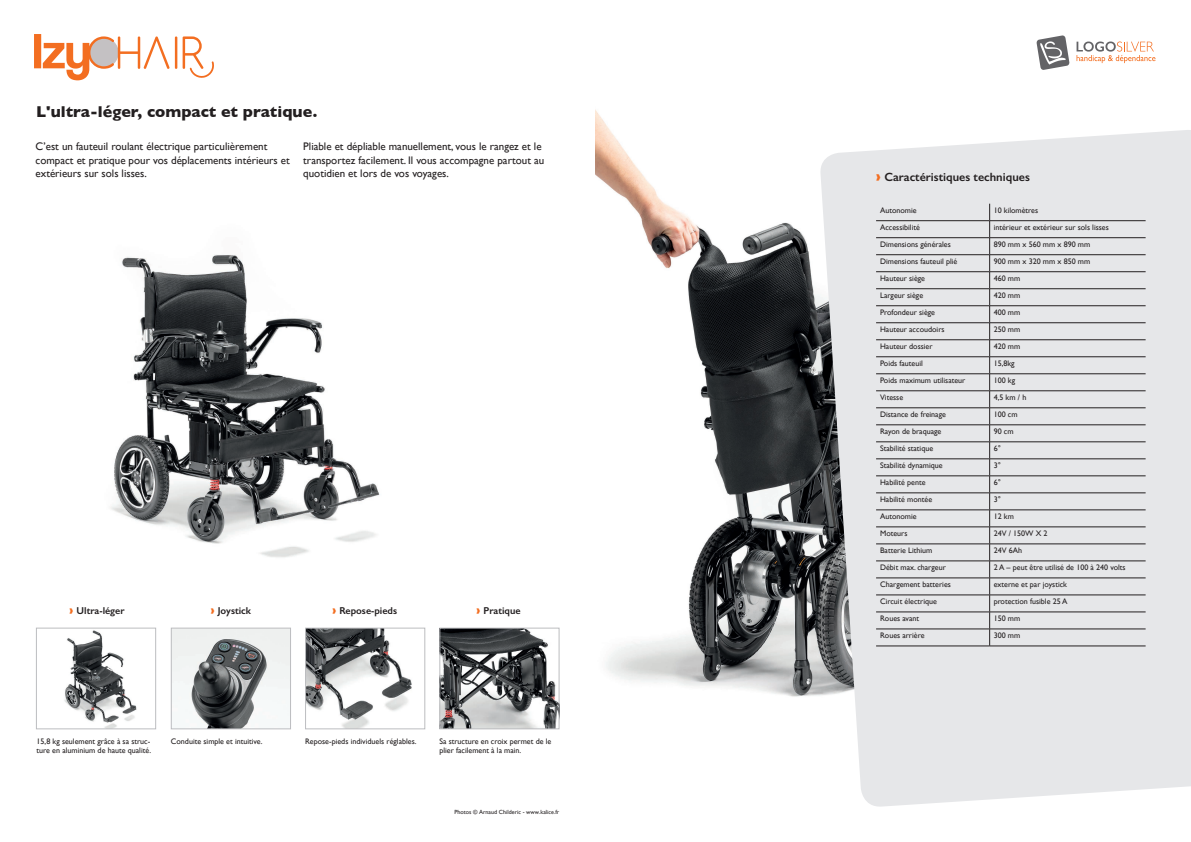
<style>
.page{position:relative;width:1191px;height:842px;background:#fff}
.page>*{position:absolute;margin:0;border:0;box-sizing:border-box;transform-origin:0 0}
.ACCROCHE{font:700 16px "Gill Sans";color:#231f20}
.t1{font:600 12px "Gill Sans";color:#231f20}
.DESCRIPTIF_LONG{font:11px/13.2px "Gill Sans";color:#231f20}
.t2{font:600 10px "Gill Sans";color:#231f20}
.DESCRIPTIF_FOCUS{font:8px/9.6px "Gill Sans";color:#231f20}
.t3{font:6px "Gill Sans";color:#231f20}
.s1{font-weight:800;color:#f36e21}
</style>
<div class="page">
<svg style="left:1076px;top:42px;width:79px;height:21px"></svg>
<svg style="left:1036px;top:35px;width:33px;height:35px"></svg>
<img style="left:173px;top:630px;width:116px;height:97px">
<div style="left:171px;top:628px;width:120px;height:101px;border:1px solid #bcbdc0"></div>
<img style="left:307px;top:630px;width:105px;height:97px">
<div style="left:305px;top:628px;width:120px;height:101px;border:1px solid #bcbdc0"></div>
<img style="left:64px;top:630px;width:73px;height:97px">
<div style="left:36px;top:628px;width:120px;height:101px;border:1px solid #bcbdc0"></div>
<img style="left:110px;top:254px;width:270px;height:304px">
<img style="left:595px;top:109px;width:224px;height:588px">
<svg style="left:819px;top:130px;width:372px;height:677px;background:#e0e1e3"></svg>
<svg style="left:175px;top:36px;width:2px;height:33px"></svg>
<svg style="left:183px;top:36px;width:31px;height:42px"></svg>
<svg style="left:34px;top:34px;width:135px;height:46px"></svg>
<img style="left:441px;top:630px;width:116px;height:97px">
<div style="left:439px;top:628px;width:120px;height:101px;border:1px solid #bcbdc0"></div>
<hr style="left:876px;top:220px;width:113px;height:1px;background:#231f20">
<hr style="left:989px;top:220px;width:156px;height:1px;background:#231f20">
<hr style="left:876px;top:237px;width:113px;height:1px;background:#231f20">
<hr style="left:989px;top:237px;width:156px;height:1px;background:#231f20">
<hr style="left:876px;top:254px;width:113px;height:1px;background:#231f20">
<hr style="left:989px;top:254px;width:156px;height:1px;background:#231f20">
<hr style="left:876px;top:271px;width:113px;height:1px;background:#231f20">
<hr style="left:989px;top:271px;width:156px;height:1px;background:#231f20">
<hr style="left:876px;top:288px;width:113px;height:1px;background:#231f20">
<hr style="left:989px;top:288px;width:156px;height:1px;background:#231f20">
<hr style="left:876px;top:305px;width:113px;height:1px;background:#231f20">
<hr style="left:989px;top:305px;width:156px;height:1px;background:#231f20">
<hr style="left:876px;top:322px;width:113px;height:1px;background:#231f20">
<hr style="left:989px;top:322px;width:156px;height:1px;background:#231f20">
<hr style="left:876px;top:339px;width:113px;height:1px;background:#231f20">
<hr style="left:989px;top:339px;width:156px;height:1px;background:#231f20">
<hr style="left:876px;top:356px;width:113px;height:1px;background:#231f20">
<hr style="left:989px;top:356px;width:156px;height:1px;background:#231f20">
<hr style="left:876px;top:373px;width:113px;height:1px;background:#231f20">
<hr style="left:989px;top:373px;width:156px;height:1px;background:#231f20">
<hr style="left:876px;top:390px;width:113px;height:1px;background:#231f20">
<hr style="left:989px;top:390px;width:156px;height:1px;background:#231f20">
<hr style="left:876px;top:408px;width:113px;height:1px;background:#231f20">
<hr style="left:989px;top:408px;width:156px;height:1px;background:#231f20">
<hr style="left:876px;top:425px;width:113px;height:1px;background:#231f20">
<hr style="left:989px;top:425px;width:156px;height:1px;background:#231f20">
<hr style="left:876px;top:442px;width:113px;height:1px;background:#231f20">
<hr style="left:989px;top:442px;width:156px;height:1px;background:#231f20">
<hr style="left:876px;top:459px;width:113px;height:1px;background:#231f20">
<hr style="left:989px;top:459px;width:156px;height:1px;background:#231f20">
<hr style="left:876px;top:476px;width:113px;height:1px;background:#231f20">
<hr style="left:989px;top:476px;width:156px;height:1px;background:#231f20">
<hr style="left:876px;top:493px;width:113px;height:1px;background:#231f20">
<hr style="left:989px;top:493px;width:156px;height:1px;background:#231f20">
<hr style="left:876px;top:510px;width:113px;height:1px;background:#231f20">
<hr style="left:989px;top:510px;width:156px;height:1px;background:#231f20">
<hr style="left:876px;top:527px;width:113px;height:1px;background:#231f20">
<hr style="left:989px;top:527px;width:156px;height:1px;background:#231f20">
<hr style="left:876px;top:544px;width:113px;height:1px;background:#231f20">
<hr style="left:989px;top:544px;width:156px;height:1px;background:#231f20">
<hr style="left:876px;top:561px;width:113px;height:1px;background:#231f20">
<hr style="left:989px;top:561px;width:156px;height:1px;background:#231f20">
<hr style="left:876px;top:578px;width:113px;height:1px;background:#231f20">
<hr style="left:989px;top:578px;width:156px;height:1px;background:#231f20">
<hr style="left:876px;top:595px;width:113px;height:1px;background:#231f20">
<hr style="left:989px;top:595px;width:156px;height:1px;background:#231f20">
<hr style="left:876px;top:612px;width:113px;height:1px;background:#231f20">
<hr style="left:989px;top:612px;width:156px;height:1px;background:#231f20">
<hr style="left:876px;top:629px;width:113px;height:1px;background:#231f20">
<hr style="left:989px;top:629px;width:156px;height:1px;background:#231f20">
<svg style="left:989px;top:204px;width:1px;height:442px"></svg>
<hr style="left:876px;top:646px;width:113px;height:1px;background:#231f20">
<hr style="left:989px;top:646px;width:156px;height:1px;background:#231f20">
<p class="ACCROCHE" style="left:36px;top:98px;width:282px">L'ultra-léger, compact et pratique.</p>
<p class="DESCRIPTIF_LONG" style="left:36px;top:140px;width:256px">C’est un fauteuil roulant électrique particulièrement compact et pratique pour vos déplacements intérieurs et extérieurs sur sols lisses.</p>
<p class="DESCRIPTIF_LONG" style="left:303px;top:140px;width:242px">Pliable et dépliable manuellement, vous le rangez et le transportez facilement. Il vous accompagne partout au quotidien et lors de vos voyages.</p>
<p class="t2" style="left:70px;top:604px;width:56px"><span class="s1">›</span> Ultra-léger</p>
<p class="t2" style="left:211px;top:604px;width:42px"><span class="s1">›</span> Joystick</p>
<p class="t2" style="left:332px;top:604px;width:66px"><span class="s1">›</span> Repose-pieds</p>
<p class="t2" style="left:476px;top:604px;width:46px"><span class="s1">›</span> Pratique</p>
<p class="DESCRIPTIF_FOCUS" style="left:37px;top:736px;width:116px">15,8 kg seulement grâce à sa struc&shy;ture en aluminium de haute qualité.</p>
<p class="DESCRIPTIF_FOCUS" style="left:171px;top:736px;width:93px">Conduite simple et intuitive.</p>
<p class="DESCRIPTIF_FOCUS" style="left:305px;top:736px;width:113px">Repose-pieds individuels réglables.</p>
<p class="DESCRIPTIF_FOCUS" style="left:439px;top:736px;width:113px">Sa structure en croix permet de le plier facilement à la main.</p>
<p class="t3" style="left:454px;top:808px;width:106px">Photos © Arnaud Childeric - www.kalice.fr</p>
<p class="t1" style="left:876px;top:169px;width:155px"><span class="s1">›</span> Caractéristiques techniques</p>
<p class="DESCRIPTIF_FOCUS" style="left:880px;top:206px;width:38px">Autonomie</p>
<p class="DESCRIPTIF_FOCUS" style="left:993px;top:206px;width:46px">10 kilomètres</p>
<p class="DESCRIPTIF_FOCUS" style="left:880px;top:223px;width:41px">Accessibilité</p>
<p class="DESCRIPTIF_FOCUS" style="left:993px;top:223px;width:117px">intérieur et extérieur sur sols lisses</p>
<p class="DESCRIPTIF_FOCUS" style="left:880px;top:240px;width:72px">Dimensions générales</p>
<p class="DESCRIPTIF_FOCUS" style="left:993px;top:240px;width:98px">890 mm x 560 mm x 890 mm</p>
<p class="DESCRIPTIF_FOCUS" style="left:880px;top:257px;width:79px">Dimensions fauteuil plié</p>
<p class="DESCRIPTIF_FOCUS" style="left:993px;top:257px;width:98px">900 mm x 320 mm x 850 mm</p>
<p class="DESCRIPTIF_FOCUS" style="left:880px;top:274px;width:47px">Hauteur siège</p>
<p class="DESCRIPTIF_FOCUS" style="left:993px;top:274px;width:28px">460 mm</p>
<p class="DESCRIPTIF_FOCUS" style="left:880px;top:291px;width:45px">Largeur siège</p>
<p class="DESCRIPTIF_FOCUS" style="left:993px;top:291px;width:28px">420 mm</p>
<p class="DESCRIPTIF_FOCUS" style="left:880px;top:308px;width:57px">Profondeur siège</p>
<p class="DESCRIPTIF_FOCUS" style="left:993px;top:308px;width:28px">400 mm</p>
<p class="DESCRIPTIF_FOCUS" style="left:880px;top:325px;width:66px">Hauteur accoudoirs</p>
<p class="DESCRIPTIF_FOCUS" style="left:993px;top:325px;width:28px">250 mm</p>
<p class="DESCRIPTIF_FOCUS" style="left:880px;top:342px;width:54px">Hauteur dossier</p>
<p class="DESCRIPTIF_FOCUS" style="left:993px;top:342px;width:28px">420 mm</p>
<p class="DESCRIPTIF_FOCUS" style="left:880px;top:359px;width:44px">Poids fauteuil</p>
<p class="DESCRIPTIF_FOCUS" style="left:993px;top:359px;width:22px">15,8kg</p>
<p class="DESCRIPTIF_FOCUS" style="left:880px;top:376px;width:87px">Poids maximum utilisateur</p>
<p class="DESCRIPTIF_FOCUS" style="left:993px;top:376px;width:23px">100 kg</p>
<p class="DESCRIPTIF_FOCUS" style="left:880px;top:393px;width:25px">Vitesse</p>
<p class="DESCRIPTIF_FOCUS" style="left:993px;top:393px;width:34px">4,5 km / h</p>
<p class="DESCRIPTIF_FOCUS" style="left:880px;top:410px;width:67px">Distance de freinage</p>
<p class="DESCRIPTIF_FOCUS" style="left:993px;top:410px;width:25px">100 cm</p>
<p class="DESCRIPTIF_FOCUS" style="left:880px;top:427px;width:63px">Rayon de braquage</p>
<p class="DESCRIPTIF_FOCUS" style="left:993px;top:427px;width:21px">90 cm</p>
<p class="DESCRIPTIF_FOCUS" style="left:880px;top:444px;width:55px">Stabilité statique</p>
<p class="DESCRIPTIF_FOCUS" style="left:993px;top:444px;width:9px">6°</p>
<p class="DESCRIPTIF_FOCUS" style="left:880px;top:461px;width:64px">Stabilité dynamique</p>
<p class="DESCRIPTIF_FOCUS" style="left:993px;top:461px;width:9px">3°</p>
<p class="DESCRIPTIF_FOCUS" style="left:880px;top:478px;width:47px">Habilité pente</p>
<p class="DESCRIPTIF_FOCUS" style="left:993px;top:478px;width:9px">6°</p>
<p class="DESCRIPTIF_FOCUS" style="left:880px;top:495px;width:54px">Habilité montée</p>
<p class="DESCRIPTIF_FOCUS" style="left:993px;top:495px;width:9px">3°</p>
<p class="DESCRIPTIF_FOCUS" style="left:880px;top:512px;width:38px">Autonomie</p>
<p class="DESCRIPTIF_FOCUS" style="left:993px;top:512px;width:22px">12 km</p>
<p class="DESCRIPTIF_FOCUS" style="left:880px;top:529px;width:29px">Moteurs</p>
<p class="DESCRIPTIF_FOCUS" style="left:993px;top:529px;width:55px">24V / 150W X 2</p>
<p class="DESCRIPTIF_FOCUS" style="left:880px;top:546px;width:54px">Batterie Lithium</p>
<p class="DESCRIPTIF_FOCUS" style="left:993px;top:546px;width:30px">24V 6Ah</p>
<p class="DESCRIPTIF_FOCUS" style="left:880px;top:563px;width:67px">Débit max. chargeur</p>
<p class="DESCRIPTIF_FOCUS" style="left:993px;top:563px;width:134px">2 A – peut être utilisé de 100 à 240 volts</p>
<p class="DESCRIPTIF_FOCUS" style="left:880px;top:580px;width:72px">Chargement batteries</p>
<p class="DESCRIPTIF_FOCUS" style="left:993px;top:580px;width:75px">externe et par joystick</p>
<p class="DESCRIPTIF_FOCUS" style="left:880px;top:597px;width:58px">Circuit électrique</p>
<p class="DESCRIPTIF_FOCUS" style="left:993px;top:597px;width:75px">protection fusible 25 A</p>
<p class="DESCRIPTIF_FOCUS" style="left:880px;top:614px;width:41px">Roues avant</p>
<p class="DESCRIPTIF_FOCUS" style="left:993px;top:614px;width:28px">150 mm</p>
<p class="DESCRIPTIF_FOCUS" style="left:880px;top:631px;width:46px">Roues arrière</p>
<p class="DESCRIPTIF_FOCUS" style="left:993px;top:631px;width:28px">300 mm</p>
</div>
